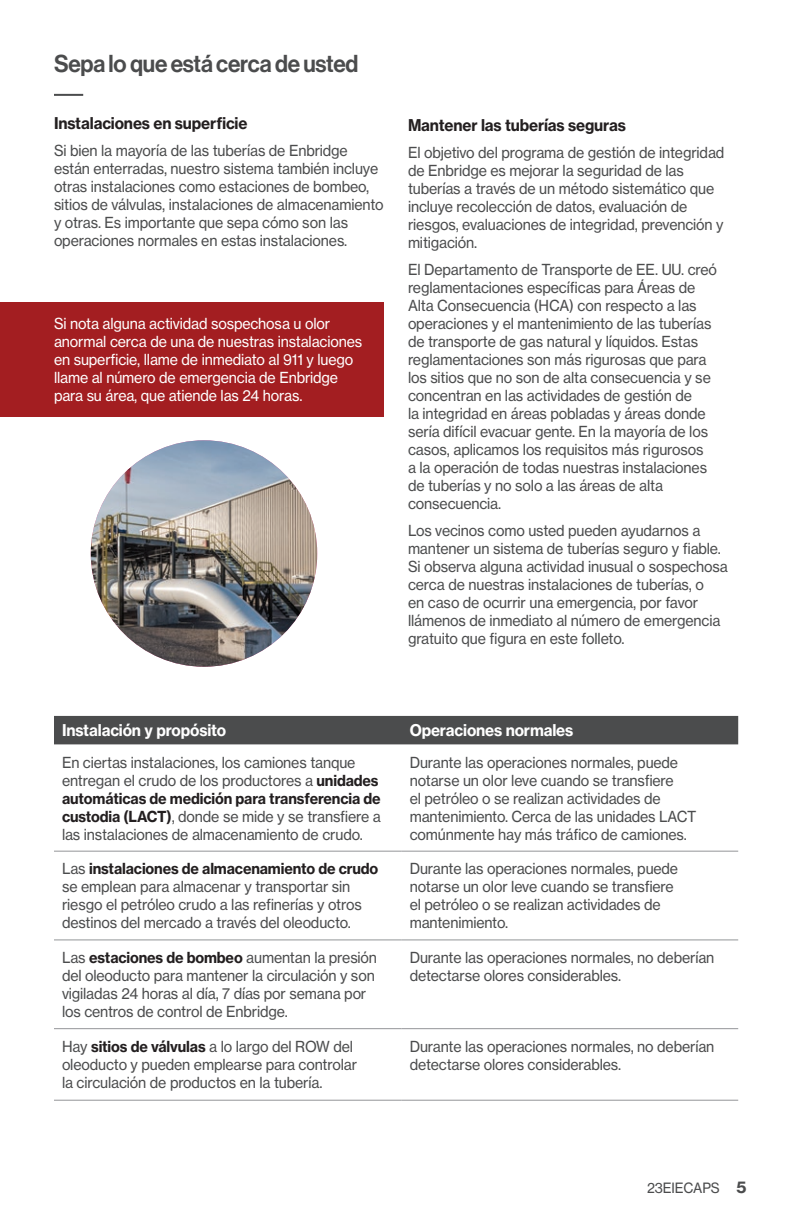
<style>
.page{position:relative;width:792px;height:1224px;background:#fff}
.page>*{position:absolute;margin:0;border:0;box-sizing:border-box;transform-origin:0 0}
.body_copy{font:24px "N Haas Grotesk DS Pro 65 Md";letter-spacing:-.01em;color:#4b4c4d;scale:.95 1}
.body_copy-2{font:16px "N Haas Grotesk TX Pro 75 Bd";letter-spacing:-.01em;color:#231f20;scale:.95 1}
.subhead{font:16px "N Haas Grotesk TX Pro 75 Bd";letter-spacing:-.01em;color:#fff;scale:.95 1}
.body_copy-3{font:15px/18px "N Haas Grotesk TX Pro 55 Rg";letter-spacing:-.01em;color:#4b4c4d;scale:.95 1}
.body_copy-4{font:15px/18px "N Haas Grotesk TX Std 55 Rg";letter-spacing:-.01em;color:#4b4c4d;scale:.95 1}
.body_copy-5{font:15px/18px "N Haas Grotesk TX Std 55 Rg";letter-spacing:-.01em;color:#fff;scale:.95 1}
.t1{font:14px "N Haas Grotesk TX Pro 55 Rg";letter-spacing:-.01em;color:#4b4c4d;scale:.95 1}
.s1{font-family:"N Haas Grotesk TX Pro 75 Bd";color:#231f20}
.s2{font-family:"N Haas Grotesk TX Std 75 Bd";font-size:16px}
</style>
<div class="page">
<div style="left:54px;top:716px;width:684px;height:28px;background:#4b4c4d"></div>
<hr style="left:54px;top:851px;width:348px;height:1px;background:#939598">
<hr style="left:402px;top:851px;width:336px;height:1px;background:#939598">
<hr style="left:54px;top:940px;width:348px;height:1px;background:#939598">
<hr style="left:402px;top:940px;width:336px;height:1px;background:#939598">
<hr style="left:54px;top:1028px;width:348px;height:1px;background:#939598">
<hr style="left:402px;top:1028px;width:336px;height:1px;background:#939598">
<hr style="left:54px;top:1100px;width:348px;height:1px;background:#939598">
<hr style="left:402px;top:1100px;width:336px;height:1px;background:#939598">
<hr style="left:54px;top:94px;width:29px;height:2px;background:#4b4c4d">
<div style="left:0;top:302px;width:384px;height:114px;background:#a31e21"></div>
<img style="left:91px;top:440px;width:226px;height:227px;border-radius:113px">
<p class="body_copy" style="left:54px;top:50px;width:322px">Sepa lo que está cerca de usted</p>
<p class="body_copy-2" style="left:54px;top:113px;width:205px">Instalaciones en superficie</p>
<p class="body_copy-4" style="left:54px;top:142px;width:348px">Si bien la mayoría de las tuberías de Enbridge están enterradas, nuestro sistema también incluye otras instalaciones como estaciones de bombeo, sitios de válvulas, instalaciones de almacenamiento y otras. Es importante que sepa cómo son las operaciones normales en estas instalaciones.</p>
<p class="body_copy-5" style="left:54px;top:314px;width:326px">Si nota alguna actividad sospechosa u olor anormal cerca de una de nuestras instalaciones en superficie, llame de inmediato al 911 y luego llame al número de emergencia de Enbridge para su área, que atiende las 24 horas.</p>
<p class="body_copy-2" style="left:408px;top:115px;width:231px">Mantener las tuberías seguras</p>
<p class="body_copy-3" style="left:408px;top:144px;width:335px">El objetivo del programa de gestión de integridad de Enbridge es mejorar la seguridad de las tuberías a través de un método sistemático que incluye recolección de datos, evaluación de riesgos, evaluaciones de integridad, prevención y mitigación.</p>
<p class="body_copy-3" style="left:408px;top:261px;width:327px">El Departamento de Transporte de EE. UU. creó reglamentaciones específicas para Áreas de Alta Consecuencia (HCA) con respecto a las operaciones y el mantenimiento de las tuberías de transporte de gas natural y líquidos. Estas reglamentaciones son más rigurosas que para los sitios que no son de alta consecuencia y se concentran en las actividades de gestión de<br>la integridad en áreas pobladas y áreas donde sería difícil evacuar gente. En la mayoría de los casos, aplicamos los requisitos más rigurosos<br>a la operación de todas nuestras instalaciones de tuberías y no solo a las áreas de alta consecuencia.</p>
<p class="body_copy-3" style="left:408px;top:522px;width:338px">Los vecinos como usted pueden ayudarnos a mantener un sistema de tuberías seguro y fiable.<br>Si observa alguna actividad inusual o sospechosa cerca de nuestras instalaciones de tuberías, o<br>en caso de ocurrir una emergencia, por favor llámenos de inmediato al número de emergencia gratuito que figura en este folleto.</p>
<p class="subhead" style="left:62px;top:720px;width:174px">Instalación y propósito</p>
<p class="subhead" style="left:410px;top:720px;width:174px">Operaciones normales</p>
<p class="body_copy-3" style="left:62px;top:753px;width:337px">En ciertas instalaciones, los camiones tanque entregan el crudo de los productores a <span class="s1">unidades automáticas de medición para transferencia de custodia (LACT)</span>, donde se mide y se transfiere a las instalaciones de almacenamiento de crudo.</p>
<p class="body_copy-3" style="left:410px;top:753px;width:303px">Durante las operaciones normales, puede notarse un olor leve cuando se transfiere<br>el petróleo o se realizan actividades de mantenimiento. Cerca de las unidades LACT comúnmente hay más tráfico de camiones.</p>
<p class="body_copy-3" style="left:62px;top:860px;width:335px">Las <span class="s1">instalaciones de almacenamiento de crudo </span>se emplean para almacenar y transportar sin riesgo el petróleo crudo a las refinerías y otros destinos del mercado a través del oleoducto.</p>
<p class="body_copy-3" style="left:410px;top:860px;width:284px">Durante las operaciones normales, puede notarse un olor leve cuando se transfiere el petróleo o se realizan actividades de mantenimiento.</p>
<p class="body_copy-3" style="left:62px;top:949px;width:333px">Las <span class="s1">estaciones de bombeo</span> aumentan la presión del oleoducto para mantener la circulación y son vigiladas 24 horas al día, 7 días por semana por los centros de control de Enbridge.</p>
<p class="body_copy-3" style="left:410px;top:949px;width:322px">Durante las operaciones normales, no deberían detectarse olores considerables.</p>
<p class="body_copy-3" style="left:62px;top:1037px;width:312px">Hay <span class="s1">sitios de válvulas</span> a lo largo del ROW del oleoducto y pueden emplearse para controlar la circulación de productos en la tubería.</p>
<p class="body_copy-3" style="left:410px;top:1037px;width:322px">Durante las operaciones normales, no deberían detectarse olores considerables.</p>
<p class="t1" style="left:647px;top:1179px;width:106px">23EIECAPS <span class="s2">5</span></p>
</div>
